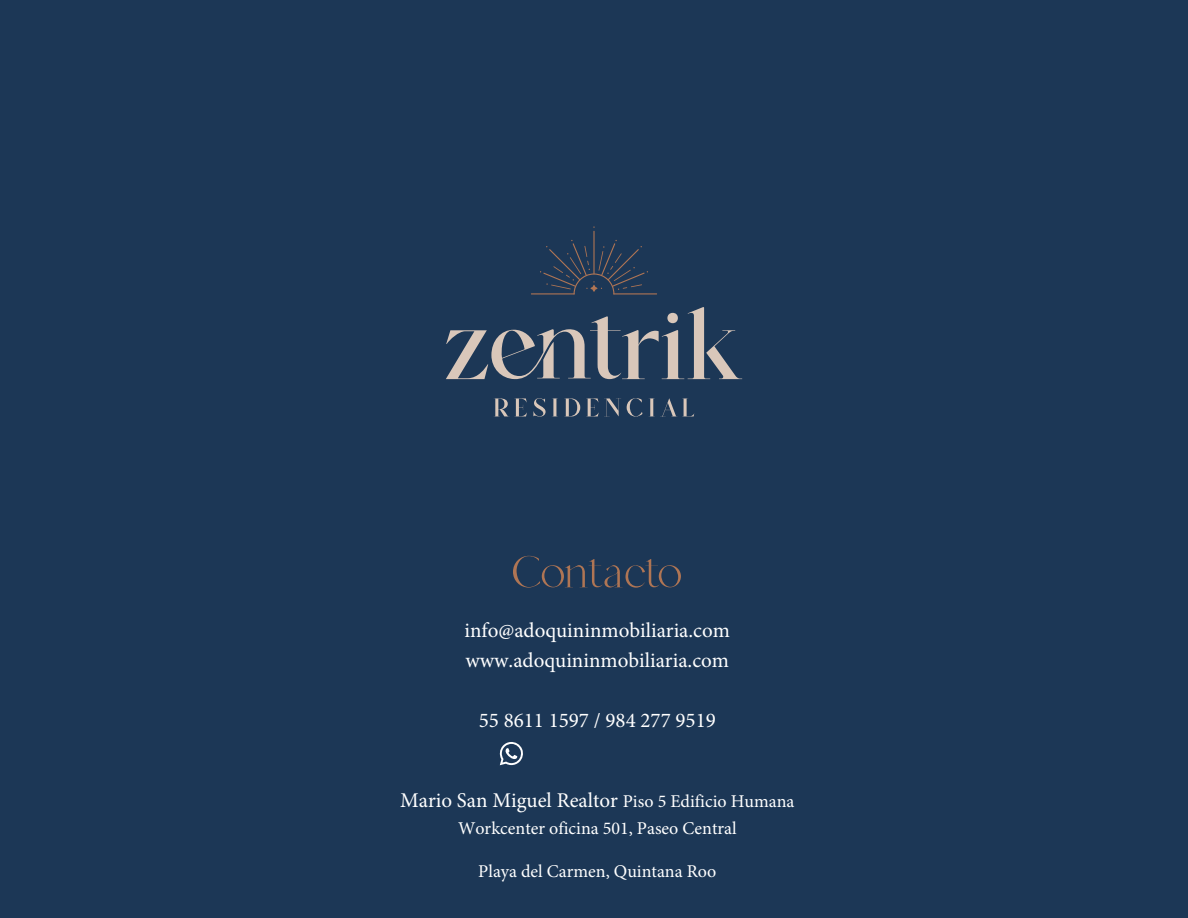
<style>
.page{position:relative;width:1188px;height:918px;background:#1c3756}
.page>*{position:absolute;margin:0;border:0;box-sizing:border-box;transform-origin:0 0}
.t1{font:300 63px "La Mango";color:#af7554}
.t2{font:21px/30px "Minion Pro";color:#fff}
.t3{font:18px "Minion Pro";color:#fff}
.s1{font-size:18px}
</style>
<div class="page">
<svg style="left:446px;top:307px;width:296px;height:73px"></svg>
<svg style="left:494px;top:398px;width:33px;height:18px"></svg>
<svg style="left:533px;top:398px;width:13px;height:19px"></svg>
<svg style="left:552px;top:398px;width:6px;height:18px"></svg>
<svg style="left:564px;top:398px;width:16px;height:18px"></svg>
<svg style="left:586px;top:398px;width:35px;height:18px"></svg>
<svg style="left:627px;top:398px;width:15px;height:19px"></svg>
<svg style="left:649px;top:398px;width:45px;height:18px"></svg>
<hr style="left:593px;top:231px;width:2px;height:43px;background:#b07554">
<hr style="left:531px;top:293px;width:44px;height:1px;background:#b07554">
<hr style="left:613px;top:293px;width:44px;height:1px;background:#b07554">
<svg style="left:540px;top:240px;width:108px;height:54px"></svg>
<svg style="left:499px;top:742px;width:24px;height:23px"></svg>
<h1 class="t1" style="left:512px;top:532px;width:173px">Contacto</h1>
<p class="t2" style="left:465px;top:615px;width:267px">info@adoquininmobiliaria.com www.adoquininmobiliaria.com</p>
<p class="t2" style="left:479px;top:705px;width:239px">55 8611 1597 / 984 277 9519</p>
<p class="t2" style="left:400px;top:785px;width:396px">Mario San Miguel Realtor <span class="s1">Piso 5 Edificio Humana</span></p>
<p class="t3" style="left:458px;top:816px;width:280px">Workcenter oficina 501, Paseo Central</p>
<p class="t3" style="left:478px;top:859px;width:240px">Playa del Carmen, Quintana Roo</p>
</div>
